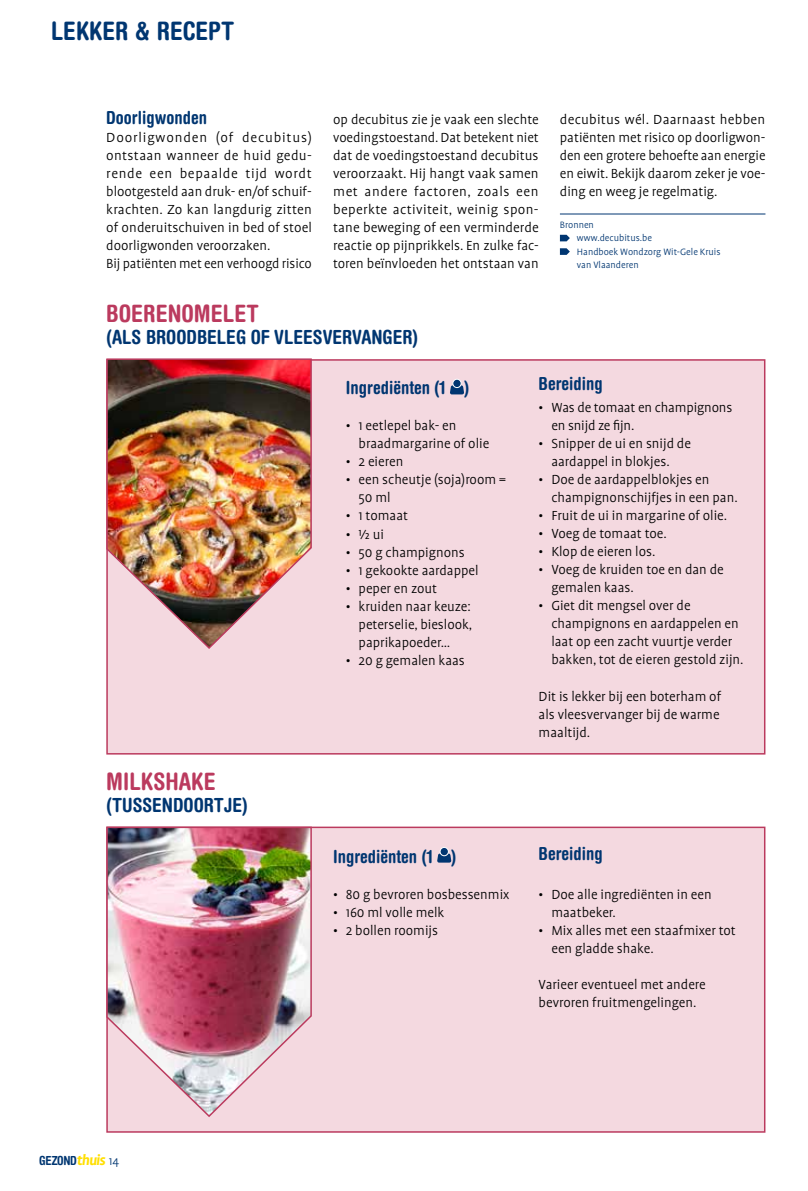
<style>
.page{position:relative;width:808px;height:1191px;background:#fff}
.page>*{position:absolute;margin:0;border:0;box-sizing:border-box;transform-origin:0 0}
.t1{font:700 condensed 25.5px "Helvetica Rounded LT Std";color:#003671}
.t2{font:700 condensed 24px "Helvetica Rounded LT Std";color:#bb3a5e}
.t3{font:700 condensed 19.5px "Helvetica Rounded LT Std";color:#003671}
.t4{font:700 condensed 18px "Helvetica Rounded LT Std";color:#003671}
.t5{font:300 15px/18px "Profile Pro";color:#000}
.t6{font:700 condensed 12.45px "Helvetica Rounded LT Std";letter-spacing:-.02em;color:#003671}
.t7{font:300 10.5px/13.5px "Profile Pro";color:#003671}
.s1{font-family:"Profile Pro";font-style:italic;font-stretch:normal;font-size:16.05px;color:#ffdf00}
.s2{font-family:"Profile Pro";font-weight:300;font-stretch:normal;font-size:13.2px}
</style>
<div class="page">
<div style="left:106px;top:359px;width:659px;height:395px;background:#f4d9e0;border:2px solid #bb3a5e"></div>
<div style="left:106px;top:826px;width:659px;height:306px;background:#f4d9e0;border:2px solid #bb3a5e"></div>
<img style="left:106px;top:358px;width:207px;height:292px">
<img style="left:106px;top:826px;width:207px;height:292px">
<svg style="left:437px;top:853px;width:14px;height:9px"></svg>
<div style="left:440px;top:847px;width:8px;height:8px;background:#003671;border-radius:50%"></div>
<div style="left:440px;top:847px;width:9px;height:9px;border:1px solid #fff;border-radius:50%"></div>
<svg style="left:450px;top:385px;width:14px;height:9px"></svg>
<div style="left:453px;top:379px;width:8px;height:8px;background:#003671;border-radius:50%"></div>
<div style="left:453px;top:379px;width:8px;height:9px;border:1px solid #fff;border-radius:50%"></div>
<svg style="left:560px;top:235px;width:10px;height:6px"></svg>
<svg style="left:560px;top:248px;width:10px;height:7px"></svg>
<hr style="left:560px;top:214px;width:205px;height:1px;background:#003671">
<h1 class="t1" style="left:51px;top:15px;width:14px">LEKKER</h1>
<h1 class="t1" style="left:135px;top:15px;width:36px">&amp; RECE</h1>
<h1 class="t1" style="left:208px;top:15px;width:27px">PT</h1>
<p class="t4" style="left:106px;top:107px;width:102px">DOORLIGWONDEN</p>
<p class="t5" style="left:106px;top:129px;width:207px">Doorligwonden (of decubitus) ontstaan wanneer de huid gedu&shy;rende een bepaalde tijd wordt blootgesteld aan druk- en/of schuif&shy;krachten. Zo kan langdurig zitten of onderuitschuiven in bed of stoel doorligwonden veroorzaken.<br>Bij patiënten met een verhoogd risico</p>
<p class="t5" style="left:333px;top:111px;width:207px;text-align:justify">op decubitus zie je vaak een slechte voedingstoestand. Dat betekent niet dat de voedingstoestand decubitus veroorzaakt. Hij hangt vaak samen met andere factoren, zoals een beperkte activiteit, weinig spon&shy;tane beweging of een verminderde reactie op pijnprikkels. En zulke fac&shy;toren beïnvloeden het ontstaan van</p>
<p class="t5" style="left:560px;top:111px;width:207px;text-align:justify">decubitus wél. Daarnaast hebben patiënten met risico op doorligwon&shy;den een grotere behoefte aan energie en eiwit. Bekijk daarom zeker je voe&shy;ding en weeg je regelmatig.</p>
<p class="t7" style="left:577px;top:218px;width:145px;text-indent:-17px">Bronnen<br>www.decubitus.be<br>Handboek Wondzorg Wit-Gele Kruis van Vlaanderen</p>
<h2 class="t2" style="left:106px;top:299px;width:154px">BOERENOMELET</h2>
<h3 class="t3" style="left:106px;top:325px;width:314px">(ALS BROODBELEG OF VLEESVERVANGER)</h3>
<h2 class="t2" style="left:106px;top:767px;width:111px">MILKSHAKE</h2>
<h3 class="t3" style="left:106px;top:793px;width:143px">(TUSSENDOORTJE)</h3>
<p class="t4" style="left:346px;top:377px;width:125px">INGREDIËNTEN (1 )</p>
<p class="t5" style="left:359px;top:417px;width:132px;text-indent:-13px">• 1 eetlepel bak- en braadmargarine of olie</p>
<p class="t5" style="left:346px;top:453px;width:59px">• 2 eieren</p>
<p class="t5" style="left:359px;top:471px;width:149px;text-indent:-13px">• een scheutje (soja)room =<br>50 ml</p>
<p class="t5" style="left:346px;top:507px;width:64px">• 1 tomaat</p>
<p class="t5" style="left:346px;top:525px;width:40px">• ½ ui</p>
<p class="t5" style="left:346px;top:543px;width:120px">• 50 g champignons</p>
<p class="t5" style="left:346px;top:561px;width:134px">• 1 gekookte aardappel</p>
<p class="t5" style="left:346px;top:579px;width:93px">• peper en zout</p>
<p class="t5" style="left:359px;top:597px;width:115px;text-align:justify;text-indent:-13px">• kruiden naar keuze: peterselie, bieslook, paprikapoeder…</p>
<p class="t5" style="left:346px;top:651px;width:120px">• 20 g gemalen kaas</p>
<p class="t4" style="left:333px;top:845px;width:125px">INGREDIËNTEN (1 )</p>
<p class="t5" style="left:333px;top:885px;width:178px">• 80 g bevroren bosbessenmix</p>
<p class="t5" style="left:333px;top:903px;width:113px">• 160 ml volle melk</p>
<p class="t5" style="left:333px;top:921px;width:106px">• 2 bollen roomijs</p>
<p class="t4" style="left:539px;top:372px;width:66px">BEREIDING</p>
<p class="t5" style="left:551px;top:399px;width:182px;text-indent:-13px">• Was de tomaat en champignons en snijd ze fijn.</p>
<p class="t5" style="left:539px;top:435px;width:154px;text-align:center">• Snipper de ui en snijd de aardappel in blokjes.</p>
<p class="t5" style="left:551px;top:471px;width:188px;text-indent:-13px">• Doe de aardappelblokjes en champignonschijfjes in een pan.</p>
<p class="t5" style="left:539px;top:507px;width:190px">• Fruit de ui in margarine of olie.</p>
<p class="t5" style="left:539px;top:525px;width:130px">• Voeg de tomaat toe.</p>
<p class="t5" style="left:539px;top:543px;width:118px">• Klop de eieren los.</p>
<p class="t5" style="left:551px;top:561px;width:174px;text-indent:-13px">• Voeg de kruiden toe en dan de gemalen kaas.</p>
<p class="t5" style="left:551px;top:597px;width:194px;text-indent:-13px">• Giet dit mengsel over de champignons en aardappelen en laat op een zacht vuurtje verder bakken, tot de eieren gestold zijn.</p>
<p class="t5" style="left:539px;top:687px;width:184px;text-align:justify">Dit is lekker bij een boterham of als vleesvervanger bij de warme maaltijd.</p>
<p class="t4" style="left:539px;top:842px;width:66px">BEREIDING</p>
<p class="t5" style="left:551px;top:885px;width:162px;text-indent:-13px">• Doe alle ingrediënten in een maatbeker.</p>
<p class="t5" style="left:551px;top:921px;width:186px;text-indent:-13px">• Mix alles met een staafmixer tot een gladde shake.</p>
<p class="t5" style="left:539px;top:975px;width:169px">Varieer eventueel met andere bevroren fruitmengelingen.</p>
<p class="t6" style="left:39px;top:1153px;width:81px">GEZOND<span class="s1">thuis</span> <span class="s2">14</span></p>
</div>
